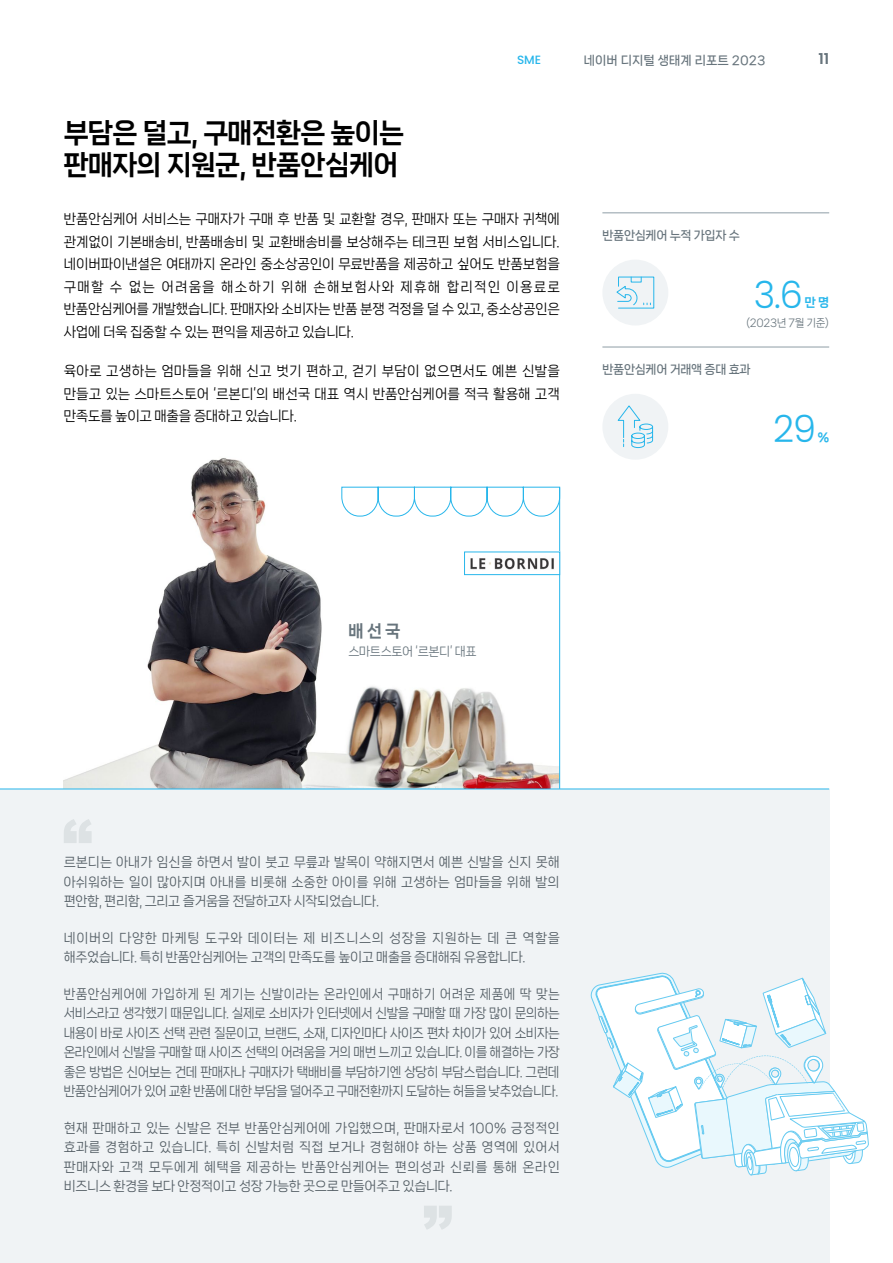
<style>
.page{position:relative;width:893px;height:1263px;background:#fff}
.page>*{position:absolute;margin:0;border:0;box-sizing:border-box;transform-origin:0 0}
.t1{font:300 37.5px "Poppins";color:#27b6eb}
.t2{font:27px/32.4px "Nanum Square Neo d Eb";letter-spacing:-.03em;color:#000}
.t3{font:16.5px "Nanum Square Neo d Eb";color:#67747c}
.t4{font:600 15px "Poppins";color:#67747c}
.t5{font:13.5px/22.5px "Nanum Square Neo b Rg";letter-spacing:-.03em;color:#000;text-align:justify}
.t6{font:13.05px/19.5px "Nanum Square Neo b Rg";letter-spacing:-.03em;color:#535d64;text-align:justify}
.t7{font:13.05px/19.5px "Nanum Square Neo b Rg";letter-spacing:-.03em;color:#535d64;text-align:justify;scale:.95 1}
.t8{font:12px "Nanum Square Neo c Bd";letter-spacing:-.03em;color:#67747c}
.t9{font:12px "Nanum Square Neo c Bd";color:#67747c}
.t10{font:12px "Nanum Square Neo b Rg";letter-spacing:-.03em;color:#67747c}
.t11{font:500 12px "Poppins";color:#27b6eb}
.t12{font:12px "Nanum Square Neo d Eb";color:#27b6eb}
.t13{font:10.5px "Nanum Square Neo b Rg";letter-spacing:-.03em;color:#67747c}
</style>
<div class="page">
<img style="left:64px;top:458px;width:496px;height:331px">
<div style="left:0;top:789px;width:829px;height:474px;background:#f0f3f5"></div>
<svg style="left:64px;top:819px;width:28px;height:24px"></svg>
<svg style="left:424px;top:1206px;width:28px;height:23px"></svg>
<hr style="left:0;top:789px;width:829px;height:1px;background:#27b6eb">
<hr style="left:602px;top:213px;width:227px;height:1px;background:#8e9ea6">
<div style="left:602px;top:260px;width:66px;height:65px;background:#f0f3f5;border-radius:50%"></div>
<svg style="left:616px;top:276px;width:38px;height:33px"></svg>
<hr style="left:602px;top:347px;width:227px;height:1px;background:#8e9ea6">
<div style="left:602px;top:394px;width:66px;height:66px;background:#f0f3f5;border-radius:50%"></div>
<svg style="left:617px;top:405px;width:36px;height:43px"></svg>
<hr style="left:559px;top:487px;width:1px;height:302px;background:#27b6eb">
<svg style="left:341px;top:487px;width:219px;height:29px"></svg>
<img style="left:466px;top:554px;width:92px;height:19px">
<div style="left:464px;top:552px;width:96px;height:23px;border:1px solid #27b6eb"></div>
<svg style="left:590px;top:972px;width:279px;height:203px"></svg>
<p class="t11" style="left:517px;top:53px;width:26px">SME</p>
<p class="t9" style="left:584px;top:54px;width:183px">네이버 디지털 생태계 리포트 2023</p>
<p class="t4" style="left:818px;top:50px;width:12px">11</p>
<h2 class="t2" style="left:64px;top:117px;width:342px">부담은 덜고, 구매전환은 높이는 판매자의 지원군, 반품안심케어</h2>
<p class="t5" style="left:64px;top:209px;width:498px">반품안심케어 서비스는 구매자가 구매 후 반품 및 교환할 경우, 판매자 또는 구매자 귀책에 관계없이 기본배송비, 반품배송비 및 교환배송비를 보상해주는 테크핀 보험 서비스입니다. 네이버파이낸셜은 여태까지 온라인 중소상공인이 무료반품을 제공하고 싶어도 반품보험을 구매할 수 없는 어려움을 해소하기 위해 손해보험사와 제휴해 합리적인 이용료로 반품안심케어를 개발했습니다. 판매자와 소비자는 반품 분쟁 걱정을 덜 수 있고, 중소상공인은 사업에 더욱 집중할 수 있는 편익을 제공하고 있습니다.</p>
<p class="t5" style="left:64px;top:361px;width:498px">육아로 고생하는 엄마들을 위해 신고 벗기 편하고, 걷기 부담이 없으면서도 예쁜 신발을 만들고 있는 스마트스토어 ‘르본디’의 배선국 대표 역시 반품안심케어를 적극 활용해 고객 만족도를 높이고 매출을 증대하고 있습니다.</p>
<p class="t8" style="left:602px;top:229px;width:139px">반품안심케어 누적 가입자 수</p>
<h1 class="t1" style="left:754px;top:273px;width:51px">3.6</h1>
<p class="t12" style="left:805px;top:296px;width:26px">만 명</p>
<p class="t13" style="left:746px;top:317px;width:84px">(2023년 7월 기준)</p>
<p class="t8" style="left:602px;top:363px;width:150px">반품안심케어 거래액 증대 효과</p>
<h1 class="t1" style="left:773px;top:407px;width:44px">29</h1>
<p class="t12" style="left:818px;top:430px;width:13px">%</p>
<p class="t3" style="left:348px;top:622px;width:54px">배 선 국</p>
<p class="t10" style="left:348px;top:645px;width:130px">스마트스토어 ‘르본디’ 대표</p>
<p class="t6" style="left:64px;top:853px;width:498px">르본디는 아내가 임신을 하면서 발이 붓고 무릎과 발목이 약해지면서 예쁜 신발을 신지 못해 아쉬워하는 일이 많아지며 아내를 비롯해 소중한 아이를 위해 고생하는 엄마들을 위해 발의 편안함, 편리함, 그리고 즐거움을 전달하고자 시작되었습니다.</p>
<p class="t6" style="left:64px;top:928px;width:498px">네이버의 다양한 마케팅 도구와 데이터는 제 비즈니스의 성장을 지원하는 데 큰 역할을 해주었습니다. 특히 반품안심케어는 고객의 만족도를 높이고 매출을 증대해줘 유용합니다.</p>
<p class="t7" style="left:64px;top:984px;width:524px">반품안심케어에 가입하게 된 계기는 신발이라는 온라인에서 구매하기 어려운 제품에 딱 맞는 서비스라고 생각했기 때문입니다. 실제로 소비자가 인터넷에서 신발을 구매할 때 가장 많이 문의하는 내용이 바로 사이즈 선택 관련 질문이고, 브랜드, 소재, 디자인마다 사이즈 편차 차이가 있어 소비자는 온라인에서 신발을 구매할 때 사이즈 선택의 어려움을 거의 매번 느끼고 있습니다. 이를 해결하는 가장 좋은 방법은 신어보는 건데 판매자나 구매자가 택배비를 부담하기엔 상당히 부담스럽습니다. 그런데 반품안심케어가 있어 교환 반품에 대한 부담을 덜어주고 구매전환까지 도달하는 허들을 낮추었습니다.</p>
<p class="t6" style="left:64px;top:1118px;width:498px">현재 판매하고 있는 신발은 전부 반품안심케어에 가입했으며, 판매자로서 100% 긍정적인 효과를 경험하고 있습니다. 특히 신발처럼 직접 보거나 경험해야 하는 상품 영역에 있어서 판매자와 고객 모두에게 혜택을 제공하는 반품안심케어는 편의성과 신뢰를 통해 온라인 비즈니스 환경을 보다 안정적이고 성장 가능한 곳으로 만들어주고 있습니다.</p>
</div>
